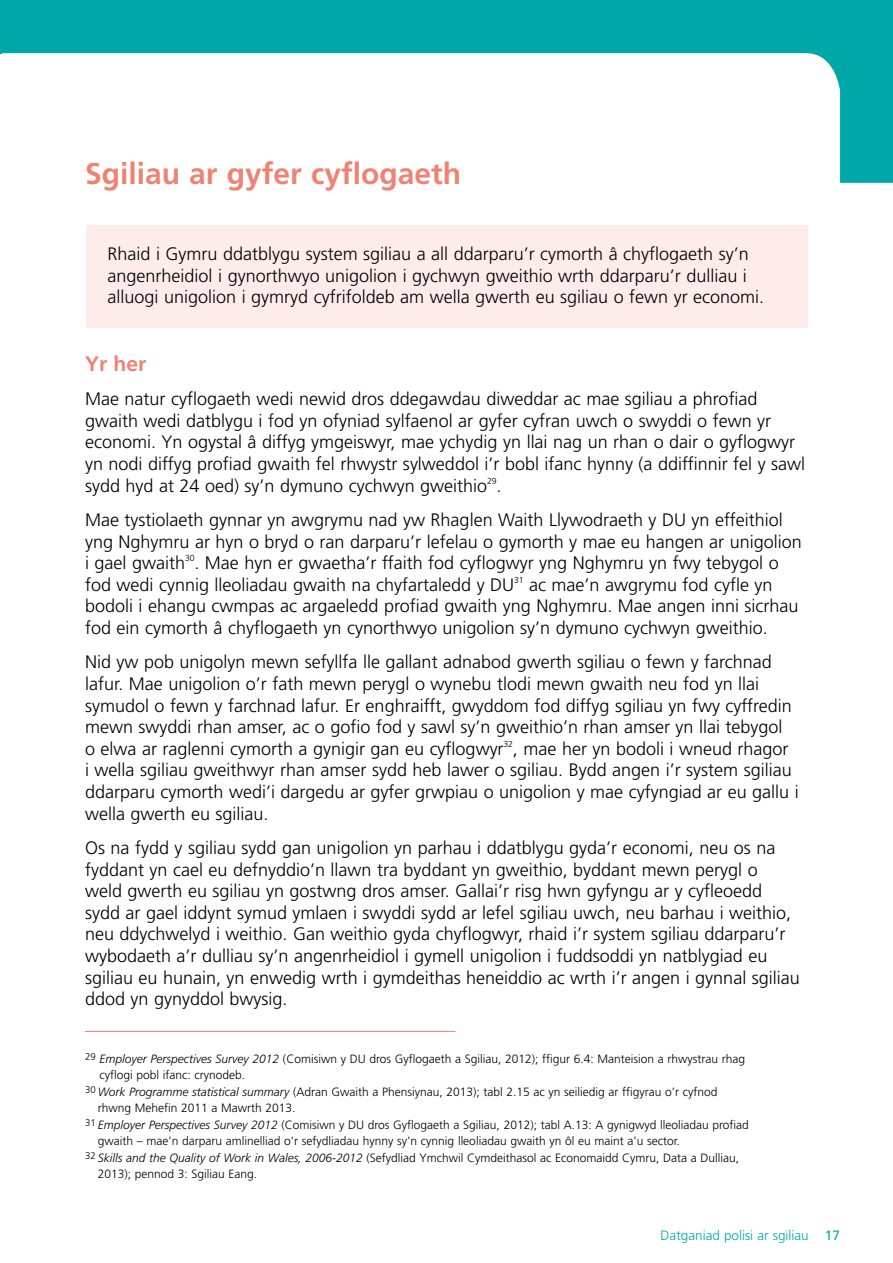
<style>
.page{position:relative;width:893px;height:1263px;background:#fff}
.page>*{position:absolute;margin:0;border:0;box-sizing:border-box;transform-origin:0 0}
.t1{font:700 30px "Frutiger";color:#f08274}
.t2{font:700 21px "Frutiger";color:#f08274}
.t3{font:300 18px/21.6px "Frutiger";color:#000}
.t4{font:300 13.5px "Frutiger";color:#00a7a9}
.t5{font:13.5px "Frutiger";color:#00a7a9}
.t6{font:300 12px "Frutiger";color:#000}
.s1{font-style:italic}
</style>
<div class="page">
<svg style="left:0;top:0;width:893px;height:183px"></svg>
<div style="left:86px;top:225px;width:722px;height:102px;background:#fdecea"></div>
<hr style="left:85px;top:1031px;width:370px;height:1px;background:#f08274">
<h1 class="t1" style="left:85px;top:156px;width:377px">Sgiliau ar gyfer cyflogaeth</h1>
<p class="t3" style="left:108px;top:243px;width:658px">Rhaid i Gymru ddatblygu system sgiliau a all ddarparu’r cymorth â chyflogaeth sy’n angenrheidiol i gynorthwyo unigolion i gychwyn gweithio wrth ddarparu’r dulliau i alluogi unigolion i gymryd cyfrifoldeb am wella gwerth eu sgiliau o fewn yr economi.</p>
<p class="t2" style="left:85px;top:351px;width:63px">Yr her</p>
<p class="t3" style="left:85px;top:388px;width:722px">Mae natur cyflogaeth wedi newid dros ddegawdau diweddar ac mae sgiliau a phrofiad gwaith wedi datblygu i fod yn ofyniad sylfaenol ar gyfer cyfran uwch o swyddi o fewn yr economi. Yn ogystal â diffyg ymgeiswyr, mae ychydig yn llai nag un rhan o dair o gyflogwyr yn nodi diffyg profiad gwaith fel rhwystr sylweddol i’r bobl ifanc hynny (a ddiffinnir fel y sawl sydd hyd at 24 oed) sy’n dymuno cychwyn gweithio<sup>29</sup>.</p>
<p class="t3" style="left:85px;top:509px;width:718px">Mae tystiolaeth gynnar yn awgrymu nad yw Rhaglen Waith Llywodraeth y DU yn effeithiol yng Nghymru ar hyn o bryd o ran darparu’r lefelau o gymorth y mae eu hangen ar unigolion i gael gwaith<sup>30</sup>. Mae hyn er gwaetha’r ffaith fod cyflogwyr yng Nghymru yn fwy tebygol o fod wedi cynnig lleoliadau gwaith na chyfartaledd y DU<sup>31</sup> ac mae’n awgrymu fod cyfle yn bodoli i ehangu cwmpas ac argaeledd profiad gwaith yng Nghymru. Mae angen inni sicrhau fod ein cymorth â chyflogaeth yn cynorthwyo unigolion sy’n dymuno cychwyn gweithio.</p>
<p class="t3" style="left:85px;top:652px;width:715px">Nid yw pob unigolyn mewn sefyllfa lle gallant adnabod gwerth sgiliau o fewn y farchnad lafur. Mae unigolion o’r fath mewn perygl o wynebu tlodi mewn gwaith neu fod yn llai symudol o fewn y farchnad lafur. Er enghraifft, gwyddom fod diffyg sgiliau yn fwy cyffredin mewn swyddi rhan amser, ac o gofio fod y sawl sy’n gweithio’n rhan amser yn llai tebygol<br>o elwa ar raglenni cymorth a gynigir gan eu cyflogwyr<sup>32</sup>, mae her yn bodoli i wneud rhagor<br>i wella sgiliau gweithwyr rhan amser sydd heb lawer o sgiliau. Bydd angen i’r system sgiliau ddarparu cymorth wedi’i dargedu ar gyfer grwpiau o unigolion y mae cyfyngiad ar eu gallu i wella gwerth eu sgiliau.</p>
<p class="t3" style="left:85px;top:837px;width:716px">Os na fydd y sgiliau sydd gan unigolion yn parhau i ddatblygu gyda’r economi, neu os na fyddant yn cael eu defnyddio’n llawn tra byddant yn gweithio, byddant mewn perygl o<br>weld gwerth eu sgiliau yn gostwng dros amser. Gallai’r risg hwn gyfyngu ar y cyfleoedd sydd ar gael iddynt symud ymlaen i swyddi sydd ar lefel sgiliau uwch, neu barhau i weithio, neu ddychwelyd i weithio. Gan weithio gyda chyflogwyr, rhaid i’r system sgiliau ddarparu’r wybodaeth a’r dulliau sy’n angenrheidiol i gymell unigolion i fuddsoddi yn natblygiad eu sgiliau eu hunain, yn enwedig wrth i gymdeithas heneiddio ac wrth i’r angen i gynnal sgiliau ddod yn gynyddol bwysig.</p>
<p class="t6" style="left:85px;top:1051px;width:661px"><sup>29</sup> <span class="s1">Employer Perspectives Survey 2012</span> (Comisiwn y DU dros Gyflogaeth a Sgiliau, 2012); ffigur 6.4: Manteision a rhwystrau rhag</p>
<p class="t6" style="left:99px;top:1068px;width:147px">cyflogi pobl ifanc: crynodeb.</p>
<p class="t6" style="left:85px;top:1084px;width:634px"><sup>30</sup> <span class="s1">Work Programme statistical summary</span> (Adran Gwaith a Phensiynau, 2013); tabl 2.15 ac yn seiliedig ar ffigyrau o’r cyfnod</p>
<p class="t6" style="left:98px;top:1101px;width:199px">rhwng Mehefin 2011 a Mawrth 2013.</p>
<p class="t6" style="left:85px;top:1117px;width:665px"><sup>31</sup> <span class="s1">Employer Perspectives Survey 2012</span> (Comisiwn y DU dros Gyflogaeth a Sgiliau, 2012); tabl A.13: A gynigwyd lleoliadau profiad</p>
<p class="t6" style="left:98px;top:1134px;width:584px">gwaith – mae’n darparu amlinelliad o’r sefydliadau hynny sy’n cynnig lleoliadau gwaith yn ôl eu maint a’u sector.</p>
<p class="t6" style="left:85px;top:1150px;width:656px"><sup>32</sup> <span class="s1">Skills and the Quality of Work in Wales, 2006-2012</span> (Sefydliad Ymchwil Cymdeithasol ac Economaidd Cymru, Data a Dulliau,</p>
<p class="t6" style="left:98px;top:1167px;width:161px">2013); pennod 3: Sgiliau Eang.</p>
<p class="t4" style="left:661px;top:1227px;width:150px">Datganiad polisi ar sgiliau</p>
<p class="t5" style="left:825px;top:1227px;width:17px">17</p>
</div>
